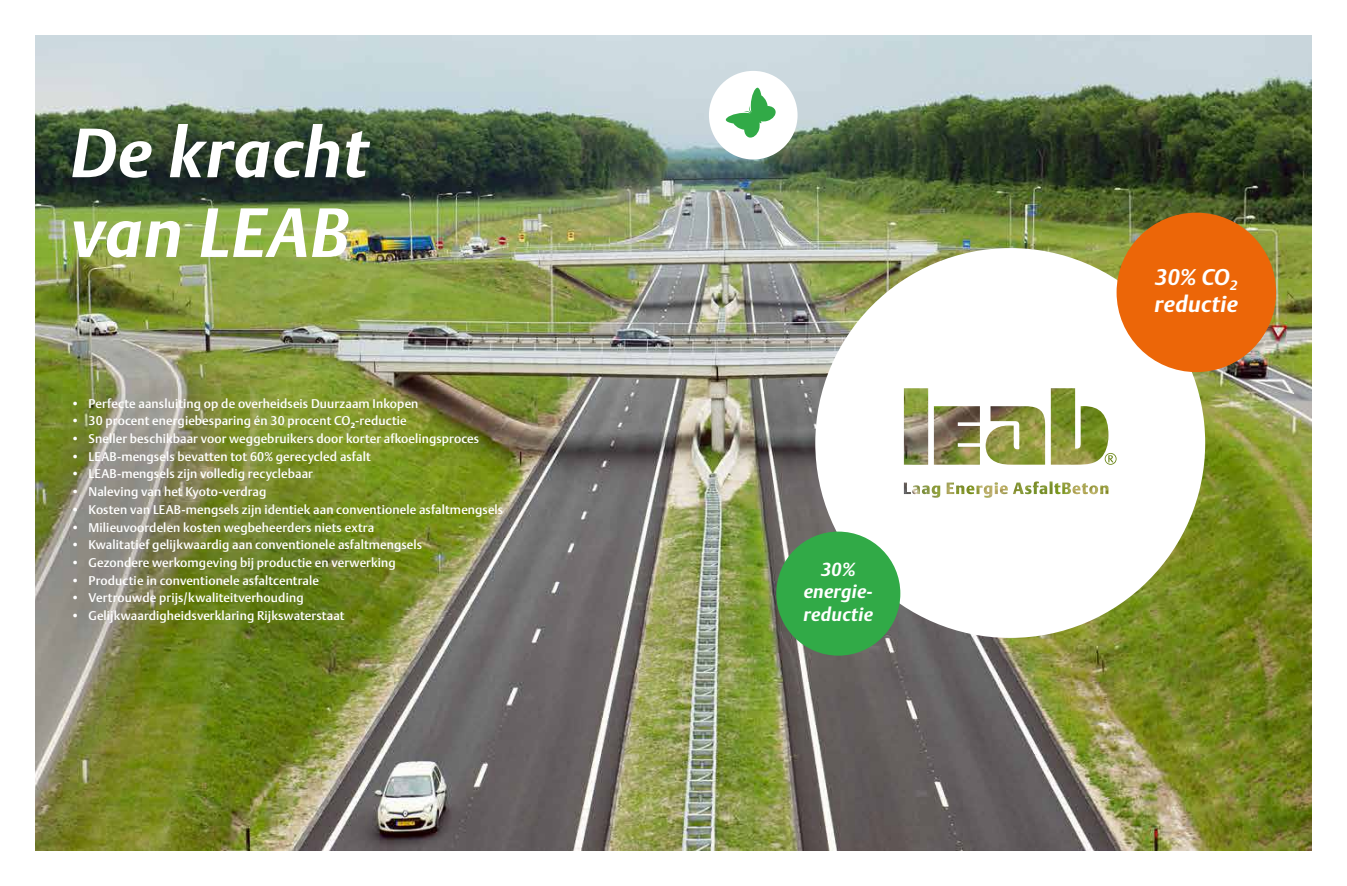
<style>
.page{position:relative;width:1347px;height:886px;background:#fff}
.page>*{position:absolute;margin:0;border:0;box-sizing:border-box;transform-origin:0 0}
.t1{font:italic 700 68.75px/79.8px "DTL Argo T";letter-spacing:.02em;color:#fff}
.t2{font:italic 700 22.5px/27px "DTL Argo T";letter-spacing:.02em;color:#fff}
.t3{font:italic 700 18.75px/22.5px "DTL Argo T";letter-spacing:.02em;color:#fff;text-align:center}
.t4{font:12.5px "DTL Argo T Medium";letter-spacing:.01em;color:#fff}
</style>
<div class="page">
<img style="left:35px;top:35px;width:1276px;height:815px">
<svg style="left:815px;top:248px;width:390px;height:390px"></svg>
<div style="left:709px;top:71px;width:88px;height:88px;background:#fff;border-radius:50%"></div>
<svg style="left:725px;top:88px;width:51px;height:50px"></svg>
<div style="left:776px;top:531px;width:124px;height:125px;background:#31aa47;border-radius:50%"></div>
<div style="left:1116px;top:213px;width:160px;height:159px;background:#ec6608;border-radius:50%"></div>
<h1 class="t1" style="left:71px;top:112px;width:299px">De kracht van LEAB</h1>
<p class="t4" style="left:71px;top:396px;width:349px">• Perfecte aansluiting op de overheidseis Duurzaam Inkopen</p>
<p class="t4" style="left:71px;top:413px;width:337px">• 30 procent energiebesparing én 30 procent CO<sub>2</sub>-reductie</p>
<p class="t4" style="left:71px;top:431px;width:410px">• Sneller beschikbaar voor weggebruikers door korter afkoelingsproces</p>
<p class="t4" style="left:71px;top:449px;width:301px">• LEAB-mengsels bevatten tot 60% gerecycled asfalt</p>
<p class="t4" style="left:71px;top:466px;width:244px">• LEAB-mengsels zijn volledig recyclebaar</p>
<p class="t4" style="left:71px;top:484px;width:197px">• Naleving van het Kyoto-verdrag</p>
<p class="t4" style="left:71px;top:502px;width:434px">• Kosten van LEAB-mengsels zijn identiek aan conventionele asfaltmengsels</p>
<p class="t4" style="left:71px;top:520px;width:305px">• Milieuvoordelen kosten wegbeheerders niets extra</p>
<p class="t4" style="left:71px;top:537px;width:353px">• Kwalitatief gelijkwaardig aan conventionele asfaltmengsels</p>
<p class="t4" style="left:71px;top:555px;width:326px">• Gezondere werkomgeving bij productie en verwerking</p>
<p class="t4" style="left:71px;top:573px;width:250px">• Productie in conventionele asfaltcentrale</p>
<p class="t4" style="left:71px;top:590px;width:234px">• Vertrouwde prijs/kwaliteitverhouding</p>
<p class="t4" style="left:71px;top:608px;width:275px">• Gelijkwaardigheidsverklaring Rijkswaterstaat</p>
<h3 class="t3" style="left:803px;top:558px;width:71px">30% energie&shy;reductie</h3>
<h2 class="t2" style="left:1154px;top:263px;width:85px">30% CO<sub>2 </sub>reductie</h2>
</div>
